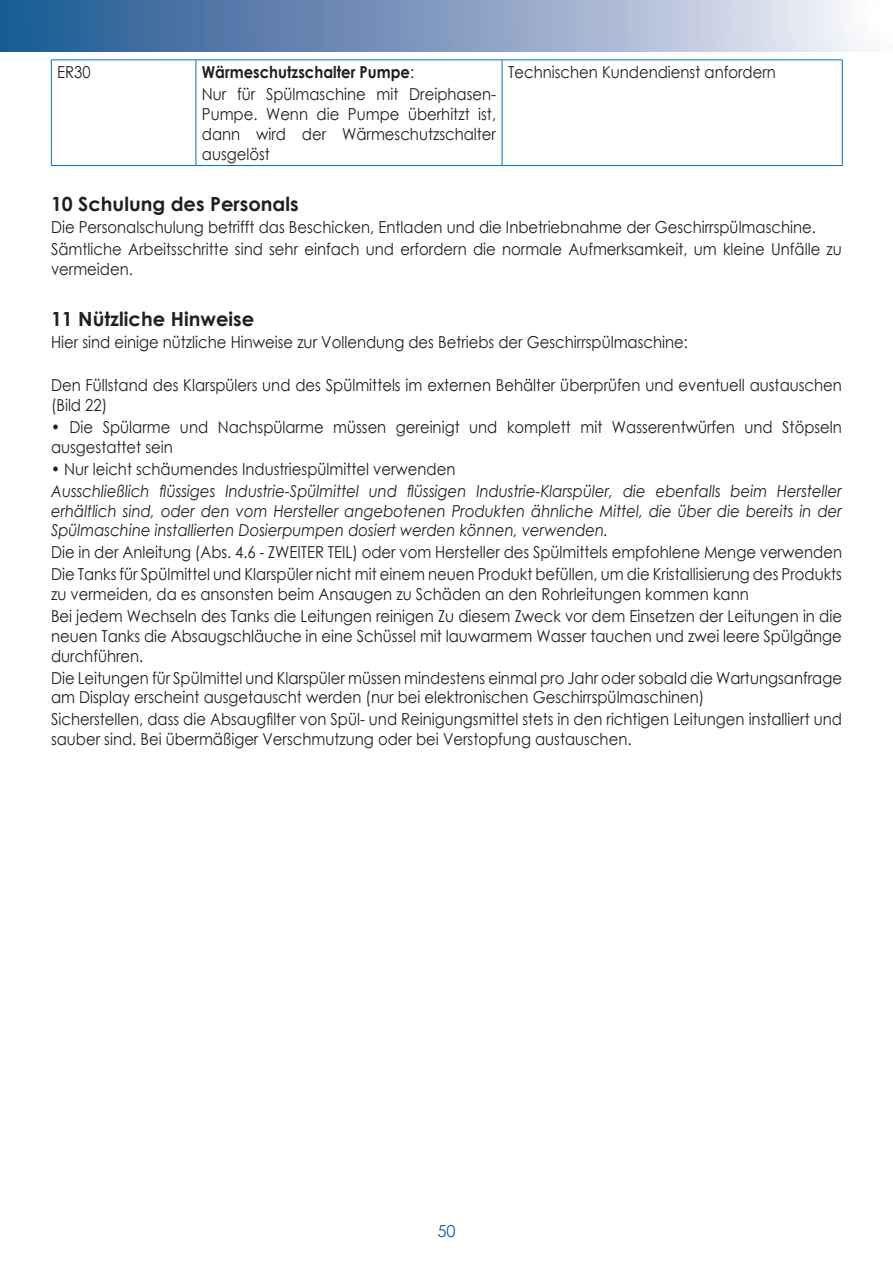
<style>
.page{position:relative;width:893px;height:1263px;background:#fff}
.page>*{position:absolute;margin:0;border:0;box-sizing:border-box;transform-origin:0 0}
.t1{font:700 19.5px "Century Gothic";color:#231f20}
.t2{font:16.5px/19.8px "Century Gothic";color:#231f20;scale:.9 1}
.t3{font:italic 16.5px/19.8px "Century Gothic";color:#231f20;text-align:justify;scale:.9 1}
.t4{font:16.5px "Century Gothic";color:#115a91}
.s1{font-weight:700}
</style>
<div class="page">
<div style="left:0;top:0;width:893px;height:51px;background:linear-gradient(to right,#18508e,#f9f3fa)"></div>
<hr style="left:51px;top:60px;width:145px;height:1px;background:#0072bc">
<hr style="left:51px;top:60px;width:1px;height:105px;background:#0072bc">
<hr style="left:196px;top:60px;width:306px;height:1px;background:#0072bc">
<hr style="left:196px;top:60px;width:1px;height:105px;background:#0072bc">
<hr style="left:502px;top:60px;width:340px;height:1px;background:#0072bc">
<hr style="left:502px;top:60px;width:1px;height:105px;background:#0072bc">
<hr style="left:842px;top:60px;width:1px;height:105px;background:#0072bc">
<hr style="left:51px;top:165px;width:145px;height:1px;background:#0072bc">
<hr style="left:196px;top:165px;width:306px;height:1px;background:#0072bc">
<hr style="left:502px;top:165px;width:340px;height:1px;background:#0072bc">
<p class="t2" style="left:57px;top:62px;width:39px">ER30</p>
<p class="t2" style="left:202px;top:61px;width:328px;line-height:21.9px"><span class="s1">Wärmeschutzschalter Pumpe</span>:<br>Nur für Spülmaschine mit Dreiphasen-</p>
<p class="t2" style="left:202px;top:104px;width:328px;text-align:justify">Pumpe. Wenn die Pumpe überhitzt ist, dann wird der Wärmeschutzschalter ausgelöst</p>
<p class="t2" style="left:508px;top:62px;width:299px">Technischen Kundendienst anfordern</p>
<p class="t1" style="left:51px;top:189px;width:249px">10 Schulung des Personals</p>
<p class="t2" style="left:51px;top:216px;width:880px;line-height:21.9px">Die Personalschulung betrifft das Beschicken, Entladen und die Inbetriebnahme der Geschirrspülmaschine.<br>Sämtliche Arbeitsschritte sind sehr einfach und erfordern die normale Aufmerksamkeit, um kleine Unfälle zu</p>
<p class="t2" style="left:51px;top:258px;width:92px">vermeiden.</p>
<p class="t1" style="left:51px;top:304px;width:205px">11 Nützliche Hinweise</p>
<p class="t2" style="left:51px;top:331px;width:709px">Hier sind einige nützliche Hinweise zur Vollendung des Betriebs der Geschirrspülmaschine:</p>
<p class="t2" style="left:51px;top:375px;width:880px">Den Füllstand des Klarspülers und des Spülmittels im externen Behälter überprüfen und eventuell austauschen (Bild 22)</p>
<p class="t2" style="left:51px;top:417px;width:880px">• Die Spülarme und Nachspülarme müssen gereinigt und komplett mit Wasserentwürfen und Stöpseln ausgestattet sein</p>
<p class="t2" style="left:51px;top:459px;width:451px">• Nur leicht schäumendes Industriespülmittel verwenden</p>
<p class="t3" style="left:51px;top:481px;width:880px">Ausschließlich flüssiges Industrie-Spülmittel und flüssigen Industrie-Klarspüler, die ebenfalls beim Hersteller erhältlich sind, oder den vom Hersteller angebotenen Produkten ähnliche Mittel, die über die bereits in der Spülmaschine installierten Dosierpumpen dosiert werden können, verwenden.</p>
<p class="t2" style="left:51px;top:541px;width:880px;line-height:21.9px">Die in der Anleitung (Abs. 4.6 - ZWEITER TEIL) oder vom Hersteller des Spülmittels empfohlene Menge verwenden<br>Die Tanks für Spülmittel und Klarspüler nicht mit einem neuen Produkt befüllen, um die Kristallisierung des Produkts</p>
<p class="t2" style="left:51px;top:583px;width:880px;line-height:21.9px">zu vermeiden, da es ansonsten beim Ansaugen zu Schäden an den Rohrleitungen kommen kann<br>Bei jedem Wechseln des Tanks die Leitungen reinigen Zu diesem Zweck vor dem Einsetzen der Leitungen in die</p>
<p class="t2" style="left:51px;top:626px;width:880px">neuen Tanks die Absaugschläuche in eine Schüssel mit lauwarmem Wasser tauchen und zwei leere Spülgänge durchführen.</p>
<p class="t2" style="left:51px;top:667px;width:880px">Die Leitungen für Spülmittel und Klarspüler müssen mindestens einmal pro Jahr oder sobald die Wartungsanfrage am Display erscheint ausgetauscht werden (nur bei elektronischen Geschirrspülmaschinen)</p>
<p class="t2" style="left:51px;top:709px;width:880px">Sicherstellen, dass die Absaugfilter von Spül- und Reinigungsmittel stets in den richtigen Leitungen installiert und sauber sind. Bei übermäßiger Verschmutzung oder bei Verstopfung austauschen.</p>
<p class="t4" style="left:437px;top:1219px;width:20px">50</p>
</div>
